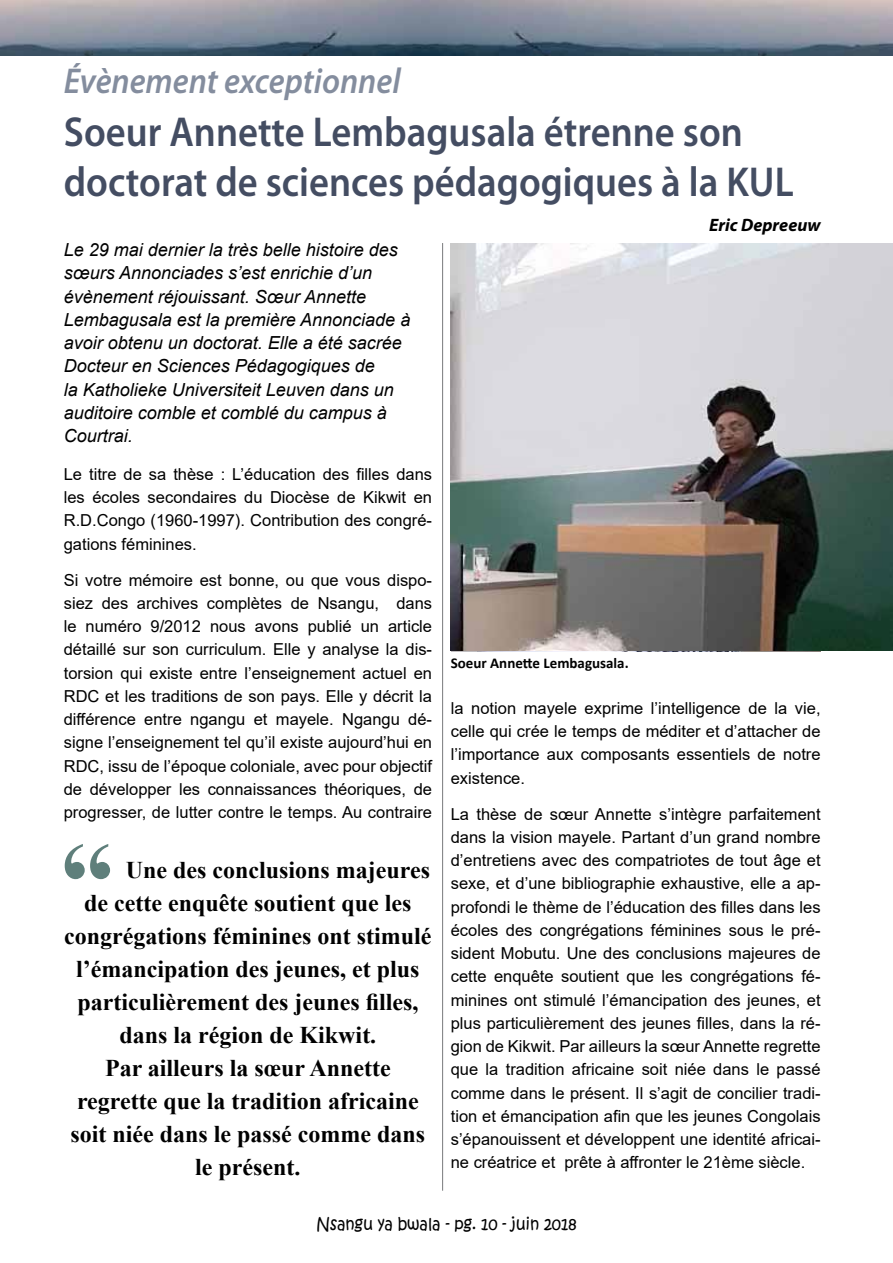
<style>
.page{position:relative;width:893px;height:1263px;background:#fff}
.page>*{position:absolute;margin:0;border:0;box-sizing:border-box;transform-origin:0 0}
.t1{font:700 108px "Times New Roman";color:#5f7f7b}
.t2{font:600 42px/49.5px "Myriad Pro";color:#444d62;scale:.92 1}
.t3{font:italic 600 36px "Myriad Pro";color:#848d9e;scale:.92 1}
.t4{font:700 24px "Times New Roman";color:#000}
.t5{font:italic 18px/23.2px "Arial";color:#000}
.t6{font:italic 700 18px "Myriad Pro";color:#000}
.t7{font:16.5px/23.2px "Arial";color:#000;text-align:justify}
.t8{font:16.5px "Kristen ITC";color:#000;scale:.94 1}
.t9{font:700 15px "Calibri";color:#000}
</style>
<div class="page">
<hr style="left:442px;top:243px;width:1px;height:948px;background:#797a7c">
<img style="left:451px;top:243px;width:442px;height:408px">
<img style="left:0;top:0;width:893px;height:56px">
<h3 class="t3" style="left:64px;top:58px;width:368px">Évènement exceptionnel</h3>
<h2 class="t2" style="left:64px;top:106px;width:795px">Soeur Annette Lembagusala étrenne son doctorat de sciences pédagogiques à la KUL</h2>
<p class="t5" style="left:64px;top:238px;width:348px">Le 29 mai dernier la très belle histoire des sœurs Annonciades s’est enrichie d’un évènement réjouissant. Sœur Annette Lembagusala est la première Annonciade à avoir obtenu un doctorat. Elle a été sacrée Docteur en Sciences Pédagogiques de<br>la Katholieke Universiteit Leuven dans un auditoire comble et comblé du campus à Courtrai.</p>
<p class="t6" style="left:709px;top:213px;width:113px">Eric Depreeuw</p>
<p class="t7" style="left:64px;top:462px;width:370px">Le titre de sa thèse : L’éducation des filles dans les écoles secondaires du Diocèse de Kikwit en R.D.Congo (1960-1997). Contribution des congré&shy;gations féminines.</p>
<p class="t7" style="left:64px;top:568px;width:370px">Si votre mémoire est bonne, ou que vous dispo&shy;siez des archives complètes de Nsangu, dans le numéro 9/2012 nous avons publié un article détaillé sur son curriculum. Elle y analyse la dis&shy;torsion qui existe entre l’enseignement actuel en RDC et les traditions de son pays. Elle y décrit la différence entre ngangu et mayele. Ngangu dé&shy;signe l’enseignement tel qu’il existe aujourd’hui en RDC, issu de l’époque coloniale, avec pour objectif de développer les connaissances théoriques, de progresser, de lutter contre le temps. Au contraire</p>
<h1 class="t1" style="left:60px;top:803px;width:55px">“</h1>
<h3 class="t4" style="left:126px;top:853px;width:306px">Une des conclusions majeures</h3>
<h3 class="t4" style="left:84px;top:886px;width:329px">de cette enquête soutient que les</h3>
<h3 class="t4" style="left:64px;top:919px;width:369px">congrégations féminines ont stimulé</h3>
<h3 class="t4" style="left:76px;top:952px;width:345px">l’émancipation des jeunes, et plus</h3>
<h3 class="t4" style="left:78px;top:985px;width:342px">particulièrement des jeunes filles,</h3>
<h3 class="t4" style="left:120px;top:1018px;width:258px">dans la région de Kikwit.</h3>
<h3 class="t4" style="left:105px;top:1051px;width:287px">Par ailleurs la sœur Annette</h3>
<h3 class="t4" style="left:77px;top:1084px;width:343px">regrette que la tradition africaine</h3>
<h3 class="t4" style="left:71px;top:1117px;width:356px">soit niée dans le passé comme dans</h3>
<h3 class="t4" style="left:195px;top:1150px;width:107px">le présent.</h3>
<p class="t9" style="left:451px;top:653px;width:179px">Soeur Annette Lembagusala.</p>
<p class="t7" style="left:451px;top:696px;width:371px">la notion mayele exprime l’intelligence de la vie, celle qui crée le temps de méditer et d’attacher de l’importance aux composants essentiels de notre existence.</p>
<p class="t7" style="left:451px;top:802px;width:371px">La thèse de sœur Annette s’intègre parfaitement dans la vision mayele. Partant d’un grand nombre d’entretiens avec des compatriotes de tout âge et sexe, et d’une bibliographie exhaustive, elle a ap&shy;profondi le thème de l’éducation des filles dans les écoles des congrégations féminines sous le pré&shy;sident Mobutu. Une des conclusions majeures de cette enquête soutient que les congrégations fé&shy;minines ont stimulé l’émancipation des jeunes, et plus particulièrement des jeunes filles, dans la ré&shy;gion de Kikwit. Par ailleurs la sœur Annette regrette que la tradition africaine soit niée dans le passé comme dans le présent. Il s’agit de concilier tradi&shy;tion et émancipation afin que les jeunes Congolais s’épanouissent et développent une identité africai&shy;ne créatrice et prête à affronter le 21ème siècle.</p>
<p class="t8" style="left:316px;top:1213px;width:278px">Nsangu ya bwala - pg. 10 - juin 2018</p>
</div>
